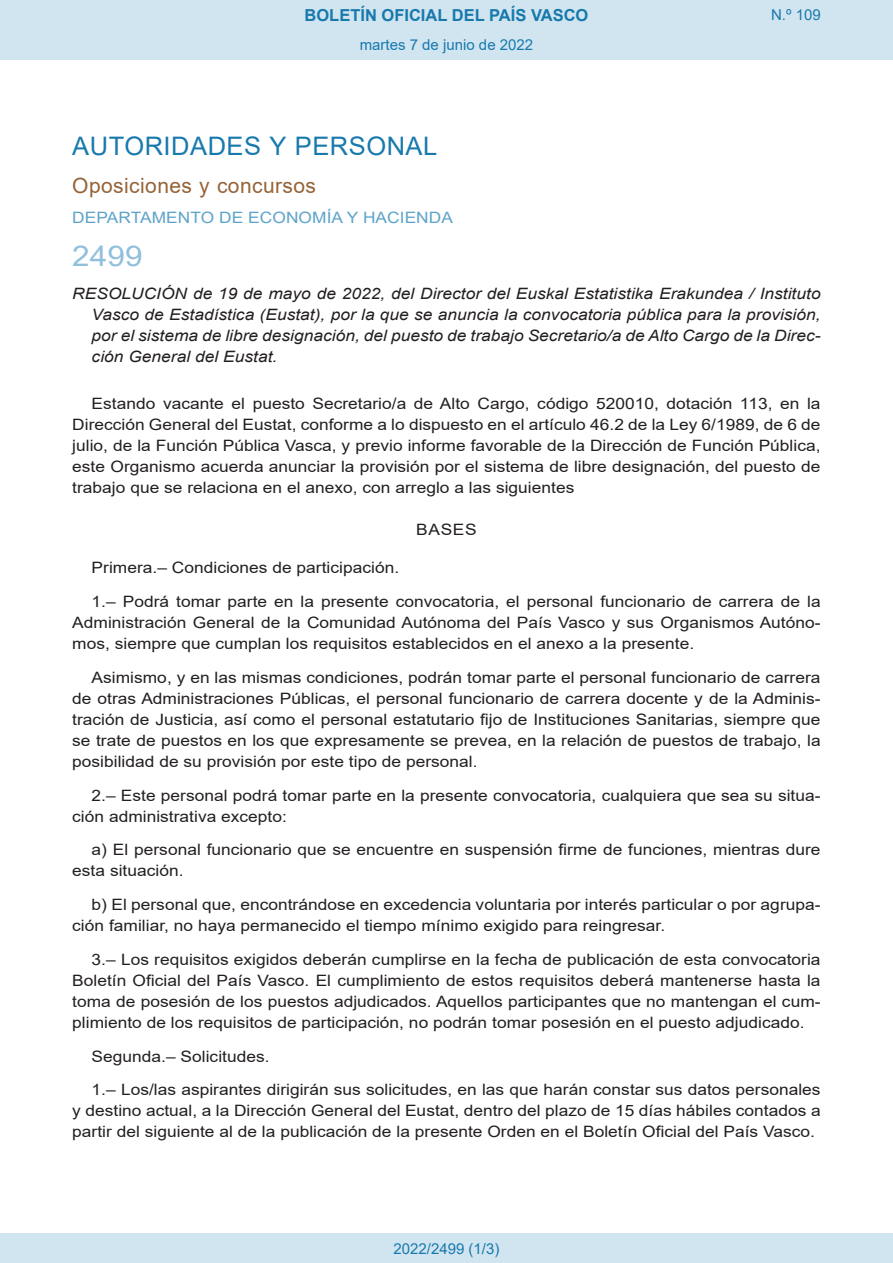
<style>
.page{position:relative;width:893px;height:1263px;background:#fff}
.page>*{position:absolute;margin:0;border:0;box-sizing:border-box;transform-origin:0 0}
.BOPVOrden{font:28.5px "Arial";color:#90c0db;scale:1.11 1}
.BOPVSeccion{font:25.5px "Arial";letter-spacing:.02em;color:#1879ad}
.BOPVSubseccion{font:21px "Arial";letter-spacing:.02em;color:#956338}
.t1{font:700 16.5px "Arial";color:#1879ad}
.BOPVDetalle{font:15.6px/21px "Arial";color:#231f20;text-align:justify;scale:1.11 1}
.BOPVTitulo{font:italic 15.6px/21px "Arial";color:#231f20;text-align:justify;scale:1.11 1}
.BOPVOrganismo{font:15.6px "Arial";letter-spacing:.005em;color:#5ea4ca;scale:1.11 1}
.BOPVClave{font:15.6px "Arial";letter-spacing:.035em;color:#231f20;scale:1.11 1}
.Paginacion_Centro{font:15px "Arial";color:#1879ad}
</style>
<div class="page">
<div style="left:0;top:0;width:893px;height:60px;background:#d0e5f0"></div>
<div style="left:0;top:1233px;width:893px;height:30px;background:#d0e5f0"></div>
<p class="t1" style="left:305px;top:3px;width:285px">BOLETÍN OFICIAL DEL PAÍS VASCO</p>
<p class="Paginacion_Centro" style="left:360px;top:35px;width:175px">martes 7 de junio de 2022</p>
<p class="Paginacion_Centro" style="left:771px;top:5px;width:51px">N.º 109</p>
<p class="BOPVSeccion" style="left:72px;top:128px;width:366px">AUTORIDADES Y PERSONAL</p>
<p class="BOPVSubseccion" style="left:72px;top:171px;width:245px">Oposiciones y concursos</p>
<p class="BOPVOrganismo" style="left:72px;top:207px;width:344px">DEPARTAMENTO DE ECONOMÍA Y HACIENDA</p>
<p class="BOPVOrden" style="left:72px;top:236px;width:65px">2499</p>
<p class="BOPVTitulo" style="left:92px;top:284px;width:658px;text-indent:-19px">RESOLUCIÓN de 19 de mayo de 2022, del Director del Euskal Estatistika Erakundea / Instituto Vasco de Estadística (Eustat), por la que se anuncia la convocatoria pública para la provisión, por el sistema de libre designación, del puesto de trabajo Secretario/a de Alto Cargo de la Direc&shy;ción General del Eustat.</p>
<p class="BOPVDetalle" style="left:72px;top:393px;width:676px;text-indent:19px">Estando vacante el puesto Secretario/a de Alto Cargo, código 520010, dotación 113, en la Dirección General del Eustat, conforme a lo dispuesto en el artículo 46.2 de la Ley 6/1989, de 6 de julio, de la Función Pública Vasca, y previo informe favorable de la Dirección de Función Pública, este Organismo acuerda anunciar la provisión por el sistema de libre designación, del puesto de trabajo que se relaciona en el anexo, con arreglo a las siguientes</p>
<p class="BOPVClave" style="left:416px;top:519px;width:56px">BASES</p>
<p class="BOPVDetalle" style="left:92px;top:557px;width:279px">Primera.– Condiciones de participación.</p>
<p class="BOPVDetalle" style="left:72px;top:591px;width:676px;text-indent:19px">1.– Podrá tomar parte en la presente convocatoria, el personal funcionario de carrera de la Administración General de la Comunidad Autónoma del País Vasco y sus Organismos Autóno&shy;mos, siempre que cumplan los requisitos establecidos en el anexo a la presente.</p>
<p class="BOPVDetalle" style="left:72px;top:667px;width:676px;text-indent:19px">Asimismo, y en las mismas condiciones, podrán tomar parte el personal funcionario de carrera de otras Administraciones Públicas, el personal funcionario de carrera docente y de la Adminis&shy;tración de Justicia, así como el personal estatutario fijo de Instituciones Sanitarias, siempre que se trate de puestos en los que expresamente se prevea, en la relación de puestos de trabajo, la posibilidad de su provisión por este tipo de personal.</p>
<p class="BOPVDetalle" style="left:72px;top:784px;width:676px;text-indent:19px">2.– Este personal podrá tomar parte en la presente convocatoria, cualquiera que sea su situa&shy;ción administrativa excepto:</p>
<p class="BOPVDetalle" style="left:72px;top:839px;width:676px;text-indent:19px">a) El personal funcionario que se encuentre en suspensión firme de funciones, mientras dure esta situación.</p>
<p class="BOPVDetalle" style="left:72px;top:894px;width:676px;text-indent:19px">b) El personal que, encontrándose en excedencia voluntaria por interés particular o por agrupa&shy;ción familiar, no haya permanecido el tiempo mínimo exigido para reingresar.</p>
<p class="BOPVDetalle" style="left:72px;top:949px;width:676px;text-indent:19px">3.– Los requisitos exigidos deberán cumplirse en la fecha de publicación de esta convocatoria Boletín Oficial del País Vasco. El cumplimiento de estos requisitos deberá mantenerse hasta la toma de posesión de los puestos adjudicados. Aquellos participantes que no mantengan el cum&shy;plimiento de los requisitos de participación, no podrán tomar posesión en el puesto adjudicado.</p>
<p class="BOPVDetalle" style="left:92px;top:1045px;width:162px">Segunda.– Solicitudes.</p>
<p class="BOPVDetalle" style="left:72px;top:1079px;width:676px;text-indent:19px">1.– Los/las aspirantes dirigirán sus solicitudes, en las que harán constar sus datos personales y destino actual, a la Dirección General del Eustat, dentro del plazo de 15 días hábiles contados a partir del siguiente al de la publicación de la presente Orden en el Boletín Oficial del País Vasco.</p>
<p class="Paginacion_Centro" style="left:393px;top:1238px;width:107px">2022/2499 (1/3)</p>
</div>
